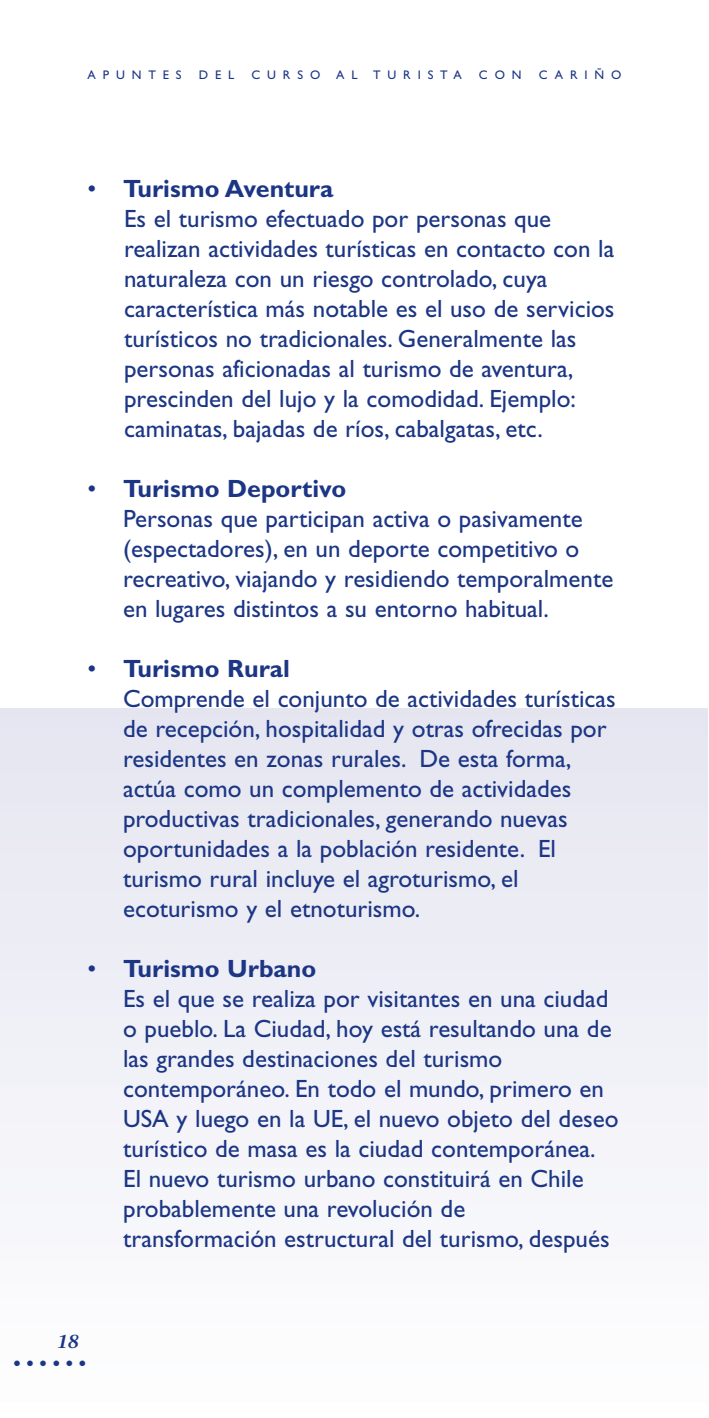
<style>
.page{position:relative;width:709px;height:1418px;background:#fff}
.page>*{position:absolute;margin:0;border:0;box-sizing:border-box;transform-origin:0 0}
.t1{font:25px/30px "Gill Sans";color:#1c3685}
.t2{font:22.5px "Gill Sans";color:#1c3685}
.t3{font:italic 600 18.75px "Stone Serif";color:#1c3685}
.t4{font:12.5px "Gill Sans";letter-spacing:.55em;color:#1c3685}
.s1{font-weight:700}
</style>
<div class="page">
<div style="left:0;top:709px;width:708px;height:708px;background:#f1f2f8"></div>
<p class="t4" style="left:88px;top:68px;width:96px">APUNTES</p>
<p class="t4" style="left:199px;top:68px;width:37px">DEL</p>
<p class="t4" style="left:251px;top:68px;width:70px">CURSO</p>
<p class="t4" style="left:336px;top:68px;width:127px">AL TURISTA</p>
<p class="t4" style="left:479px;top:68px;width:44px">CON</p>
<p class="t4" style="left:539px;top:68px;width:84px">CARIÑO</p>
<p class="t1" style="left:124px;top:173px;width:492px;text-indent:-37px">• <span class="s1">Turismo Aventura<br></span>Es el turismo efectuado por personas que realizan actividades turísticas en contacto con la naturaleza con un riesgo controlado, cuya característica más notable es el uso de servicios turísticos no tradicionales. Generalmente las personas aficionadas al turismo de aventura, prescinden del lujo y la comodidad. Ejemplo: caminatas, bajadas de ríos, cabalgatas, etc.</p>
<p class="t1" style="left:123px;top:473px;width:492px;text-indent:-35px">• <span class="s1">Turismo Deportivo<br></span>Personas que participan activa o pasivamente (espectadores), en un deporte competitivo o recreativo, viajando y residiendo temporalmente en lugares distintos a su entorno habitual.</p>
<p class="t1" style="left:123px;top:653px;width:494px;text-indent:-35px">• <span class="s1">Turismo Rural<br></span>Comprende el conjunto de actividades turísticas de recepción, hospitalidad y otras ofrecidas por residentes en zonas rurales. De esta forma, actúa como un complemento de actividades productivas tradicionales, generando nuevas oportunidades a la población residente. El turismo rural incluye el agroturismo, el ecoturismo y el etnoturismo.</p>
<p class="t1" style="left:123px;top:953px;width:497px;text-indent:-35px">• <span class="s1">Turismo Urbano<br></span>Es el que se realiza por visitantes en una ciudad o pueblo. La Ciudad, hoy está resultando una de las grandes destinaciones del turismo contemporáneo. En todo el mundo, primero en USA y luego en la UE, el nuevo objeto del deseo turístico de masa es la ciudad contemporánea.<br>El nuevo turismo urbano constituirá en Chile probablemente una revolución de transformación estructural del turismo, después</p>
<p class="t3" style="left:57px;top:1329px;width:24px">18</p>
<p class="t2" style="left:13px;top:1349px;width:75px">••••••</p>
</div>
